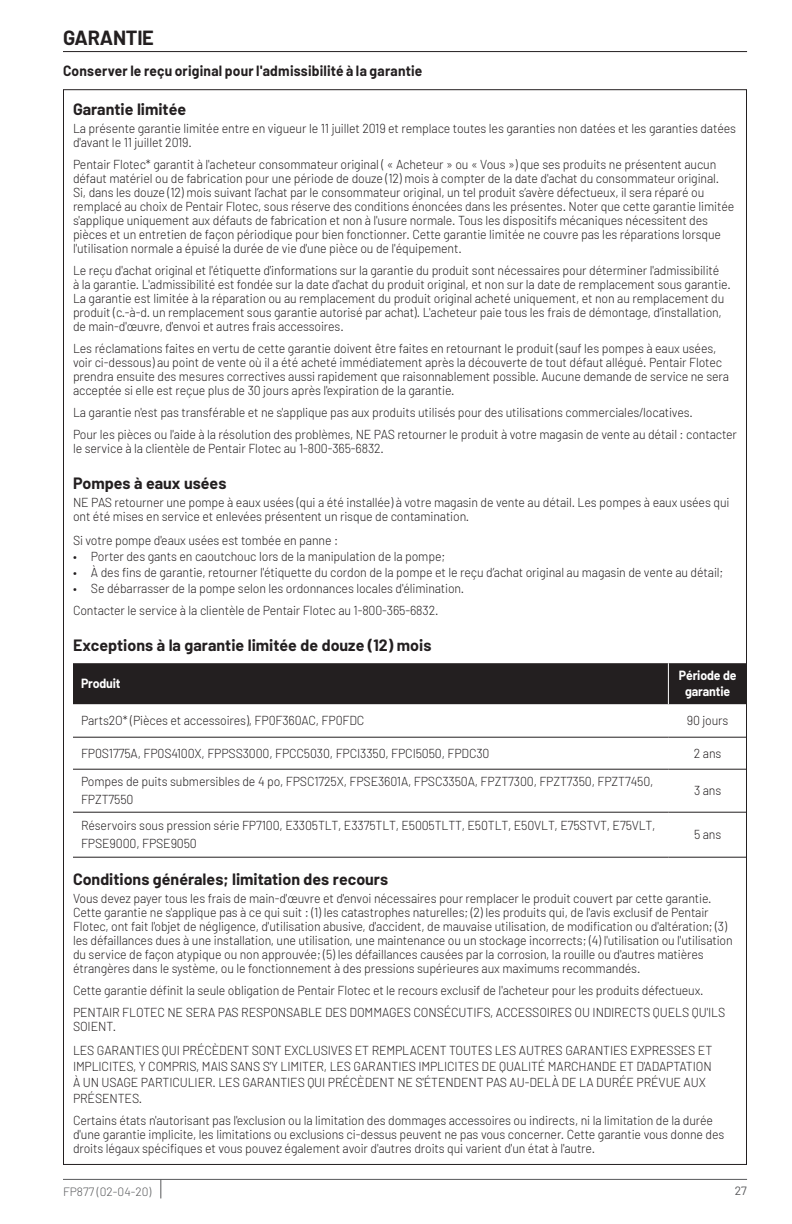
<style>
.page{position:relative;width:792px;height:1224px;background:#fff}
.page>*{position:absolute;margin:0;border:0;box-sizing:border-box;transform-origin:0 0}
.Headline{font:700 20px "Barlow";letter-spacing:-.015em;color:#231f20}
.Warranty_sub_head{font:700 16px "Barlow";color:#231f20}
.Subhead_Body_Copy{font:700 14.4px "Barlow";letter-spacing:.015em;color:#231f20;scale:.95 1}
.WarrantyBodyFull{font:300 13px/14px "Barlow";letter-spacing:-.01em;color:#231f20;scale:.95 1}
.WarrantyBodyFull-2{font:700 13px/16px "Barlow";letter-spacing:-.01em;color:#fff;text-align:center;scale:.95 1}
.Footer_LHP{font:300 12px "Barlow";color:#57585a}
.Page_Number_LHP{font:12px "Barlow";color:#57585a}
</style>
<div class="page">
<hr style="left:63px;top:51px;width:684px;height:1px;background:#231f20">
<hr style="left:63px;top:1179px;width:684px;height:1px;background:#57585a">
<svg style="left:160px;top:1180px;width:1px;height:18px"></svg>
<div style="left:73px;top:663px;width:672px;height:41px;background:#231f20"></div>
<hr style="left:73px;top:737px;width:595px;height:1px;background:#231f20">
<hr style="left:668px;top:737px;width:79px;height:1px;background:#231f20">
<hr style="left:73px;top:769px;width:595px;height:1px;background:#231f20">
<hr style="left:668px;top:769px;width:79px;height:1px;background:#231f20">
<hr style="left:73px;top:812px;width:595px;height:1px;background:#231f20">
<hr style="left:668px;top:812px;width:79px;height:1px;background:#231f20">
<hr style="left:73px;top:857px;width:595px;height:1px;background:#231f20">
<hr style="left:668px;top:857px;width:79px;height:1px;background:#231f20">
<hr style="left:668px;top:663px;width:1px;height:41px;background:#fff">
<p class="Headline" style="left:63px;top:25px;width:92px">GARANTIE</p>
<p class="Subhead_Body_Copy" style="left:63px;top:62px;width:380px">Conserver le reçu original pour l'admissibilité à la garantie</p>
<p class="Warranty_sub_head" style="left:73px;top:100px;width:115px">Garantie limitée</p>
<p class="WarrantyBodyFull" style="left:73px;top:121px;width:700px">La présente garantie limitée entre en vigueur le 11 juillet 2019 et remplace toutes les garanties non datées et les garanties datées d'avant le 11 juillet 2019.</p>
<p class="WarrantyBodyFull" style="left:73px;top:157px;width:698px">Pentair Flotec* garantit à l'acheteur consommateur original ( « Acheteur » ou « Vous ») que ses produits ne présentent aucun défaut matériel ou de fabrication pour une période de douze (12) mois à compter de la date d'achat du consommateur original.<br>Si, dans les douze (12) mois suivant l’achat par le consommateur original, un tel produit s’avère défectueux, il sera réparé ou remplacé au choix de Pentair Flotec, sous réserve des conditions énoncées dans les présentes. Noter que cette garantie limitée s'applique uniquement aux défauts de fabrication et non à l'usure normale. Tous les dispositifs mécaniques nécessitent des pièces et un entretien de façon périodique pour bien fonctionner. Cette garantie limitée ne couvre pas les réparations lorsque l'utilisation normale a épuisé la durée de vie d'une pièce ou de l'équipement.</p>
<p class="WarrantyBodyFull" style="left:73px;top:263px;width:694px">Le reçu d'achat original et l'étiquette d'informations sur la garantie du produit sont nécessaires pour déterminer l'admissibilité<br>à la garantie. L'admissibilité est fondée sur la date d'achat du produit original, et non sur la date de remplacement sous garantie.<br>La garantie est limitée à la réparation ou au remplacement du produit original acheté uniquement, et non au remplacement du produit (c.-à-d. un remplacement sous garantie autorisé par achat). L'acheteur paie tous les frais de démontage, d'installation, de main-d'œuvre, d'envoi et autres frais accessoires.</p>
<p class="WarrantyBodyFull" style="left:73px;top:341px;width:692px">Les réclamations faites en vertu de cette garantie doivent être faites en retournant le produit (sauf les pompes à eaux usées, voir ci-dessous) au point de vente où il a été acheté immédiatement après la découverte de tout défaut allégué. Pentair Flotec prendra ensuite des mesures correctives aussi rapidement que raisonnablement possible. Aucune demande de service ne sera acceptée si elle est reçue plus de 30 jours après l'expiration de la garantie.</p>
<p class="WarrantyBodyFull" style="left:73px;top:405px;width:654px">La garantie n'est pas transférable et ne s'applique pas aux produits utilisés pour des utilisations commerciales/locatives.</p>
<p class="WarrantyBodyFull" style="left:73px;top:427px;width:701px">Pour les pièces ou l'aide à la résolution des problèmes, NE PAS retourner le produit à votre magasin de vente au détail : contacter le service à la clientèle de Pentair Flotec au 1-800-365-6832.</p>
<p class="Warranty_sub_head" style="left:73px;top:474px;width:155px">Pompes à eaux usées</p>
<p class="WarrantyBodyFull" style="left:73px;top:495px;width:693px">NE PAS retourner une pompe à eaux usées (qui a été installée) à votre magasin de vente au détail. Les pompes à eaux usées qui ont été mises en service et enlevées présentent un risque de contamination.</p>
<p class="WarrantyBodyFull" style="left:73px;top:533px;width:281px">Si votre pompe d'eaux usées est tombée en panne :</p>
<p class="WarrantyBodyFull" style="left:73px;top:549px;width:393px">• Porter des gants en caoutchouc lors de la manipulation de la pompe;</p>
<p class="WarrantyBodyFull" style="left:73px;top:565px;width:686px">• À des fins de garantie, retourner l'étiquette du cordon de la pompe et le reçu d’achat original au magasin de vente au détail;</p>
<p class="WarrantyBodyFull" style="left:73px;top:581px;width:413px">• Se débarrasser de la pompe selon les ordonnances locales d'élimination.</p>
<p class="WarrantyBodyFull" style="left:73px;top:603px;width:386px">Contacter le service à la clientèle de Pentair Flotec au 1-800-365-6832.</p>
<p class="Warranty_sub_head" style="left:73px;top:636px;width:360px">Exceptions à la garantie limitée de douze (12) mois</p>
<p class="WarrantyBodyFull-2" style="left:81px;top:675px;width:43px">Produit</p>
<p class="WarrantyBodyFull-2" style="left:679px;top:667px;width:62px">Période de garantie</p>
<p class="WarrantyBodyFull" style="left:81px;top:713px;width:300px">Parts2O* (Pièces et accessoires), FP0F360AC, FP0FDC</p>
<p class="WarrantyBodyFull" style="left:687px;top:713px;width:45px">90 jours</p>
<p class="WarrantyBodyFull" style="left:81px;top:746px;width:432px">FP0S1775A, FP0S4100X, FPPSS3000, FPCC5030, FPCI3350, FPCI5050, FPDC30</p>
<p class="WarrantyBodyFull" style="left:694px;top:746px;width:31px">2 ans</p>
<p class="WarrantyBodyFull" style="left:81px;top:772px;width:604px;line-height:18px">Pompes de puits submersibles de 4 po, FPSC1725X, FPSE3601A, FPSC3350A, FPZT7300, FPZT7350, FPZT7450,<br>FPZT7550</p>
<p class="WarrantyBodyFull" style="left:694px;top:783px;width:30px">3 ans</p>
<p class="WarrantyBodyFull" style="left:81px;top:816px;width:606px;line-height:18px">Réservoirs sous pression série FP7100, E3305TLT, E3375TLT, E5005TLTT, E50TLT, E50VLT, E75STVT, E75VLT,<br>FPSE9000, FPSE9050</p>
<p class="WarrantyBodyFull" style="left:694px;top:827px;width:30px">5 ans</p>
<p class="Warranty_sub_head" style="left:73px;top:870px;width:317px">Conditions générales; limitation des recours</p>
<p class="WarrantyBodyFull" style="left:73px;top:891px;width:696px">Vous devez payer tous les frais de main-d'œuvre et d'envoi nécessaires pour remplacer le produit couvert par cette garantie.<br>Cette garantie ne s'applique pas à ce qui suit : (1) les catastrophes naturelles; (2) les produits qui, de l'avis exclusif de Pentair Flotec, ont fait l'objet de négligence, d'utilisation abusive, d'accident, de mauvaise utilisation, de modification ou d'altération; (3) les défaillances dues à une installation, une utilisation, une maintenance ou un stockage incorrects; (4) l'utilisation ou l'utilisation du service de façon atypique ou non approuvée; (5) les défaillances causées par la corrosion, la rouille ou d'autres matières étrangères dans le système, ou le fonctionnement à des pressions supérieures aux maximums recommandés.</p>
<p class="WarrantyBodyFull" style="left:73px;top:983px;width:665px">Cette garantie définit la seule obligation de Pentair Flotec et le recours exclusif de l'acheteur pour les produits défectueux.</p>
<p class="WarrantyBodyFull" style="left:73px;top:1005px;width:688px">PENTAIR FLOTEC NE SERA PAS RESPONSABLE DES DOMMAGES CONSÉCUTIFS, ACCESSOIRES OU INDIRECTS QUELS QU'ILS<br>SOIENT.</p>
<p class="WarrantyBodyFull" style="left:73px;top:1042px;width:674px;line-height:16px">LES GARANTIES QUI PRÉCÈDENT SONT EXCLUSIVES ET REMPLACENT TOUTES LES AUTRES GARANTIES EXPRESSES ET IMPLICITES, Y COMPRIS, MAIS SANS S'Y LIMITER, LES GARANTIES IMPLICITES DE QUALITÉ MARCHANDE ET D'ADAPTATION À UN USAGE PARTICULIER. LES GARANTIES QUI PRÉCÈDENT NE S'ÉTENDENT PAS AU-DELÀ DE LA DURÉE PRÉVUE AUX PRÉSENTES.</p>
<p class="WarrantyBodyFull" style="left:73px;top:1113px;width:687px">Certains états n'autorisant pas l'exclusion ou la limitation des dommages accessoires ou indirects, ni la limitation de la durée d'une garantie implicite, les limitations ou exclusions ci-dessus peuvent ne pas vous concerner. Cette garantie vous donne des droits légaux spécifiques et vous pouvez également avoir d'autres droits qui varient d'un état à l'autre.</p>
<p class="Footer_LHP" style="left:63px;top:1184px;width:90px">FP877 (02-04-20)</p>
<p class="Page_Number_LHP" style="left:735px;top:1183px;width:14px">27</p>
</div>
